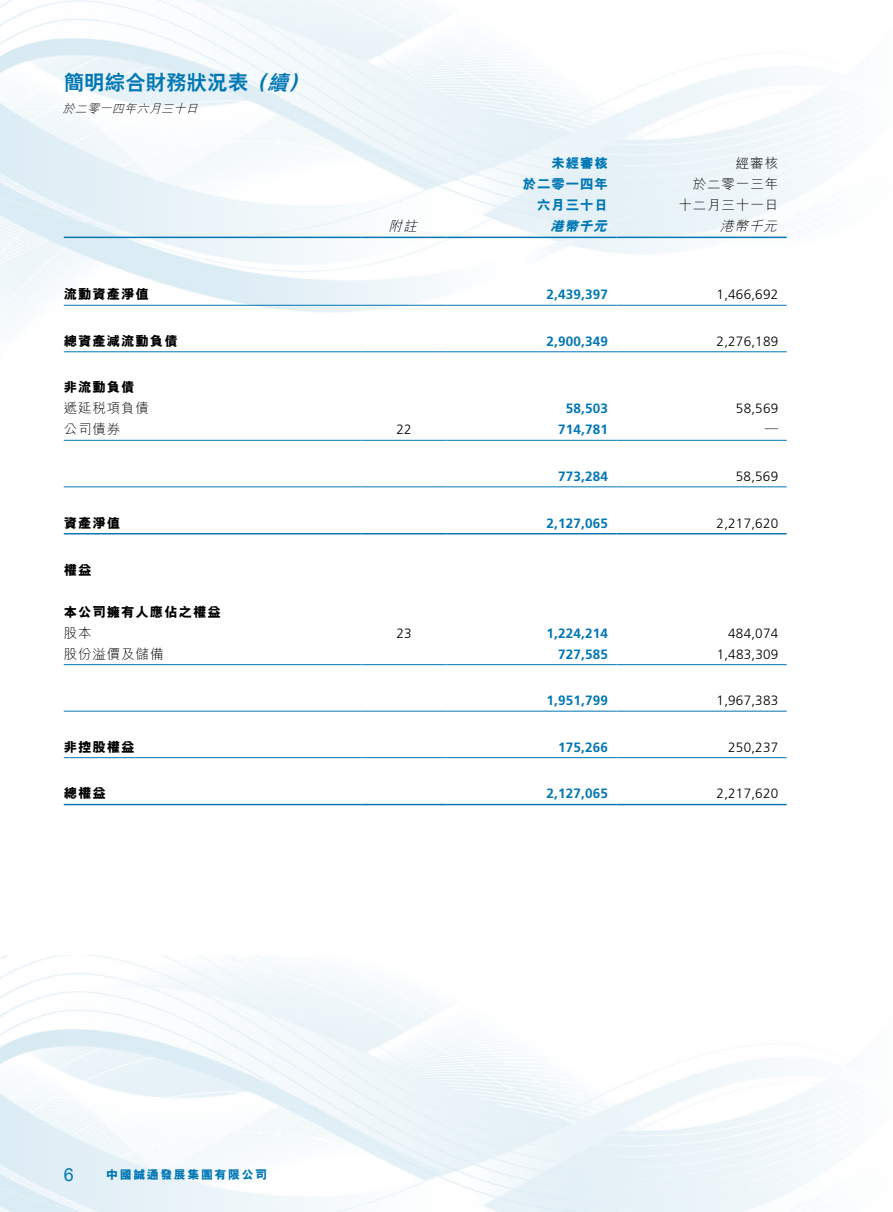
<style>
.page{position:relative;width:893px;height:1212px;background:#fff}
.page>*{position:absolute;margin:0;border:0;box-sizing:border-box;transform-origin:0 0}
.t1{font:800 20.25px "C Hei 2 HK";letter-spacing:.015em;color:#0077b4}
.t2{font:18px "Arial";color:#0077b4}
.t3{font:700 13.5px "Frutiger LT Std";letter-spacing:.015em;color:#0077b4}
.t4{font:300 13.5px "Frutiger LT Std";letter-spacing:.015em;color:#000}
.t5{font:800 13.5px "M Hei HK";letter-spacing:.065em;color:#000}
.t6{font:300 13.5px/21px "M Hei HK";letter-spacing:.065em;color:#000;text-align:right}
.t7{font:800 13.5px/21px "M Hei HK";letter-spacing:.065em;color:#0077b4;text-align:right}
.t8{font:italic 300 13.5px "M Hei HK";color:#000}
.t9{font:italic 800 13.5px "M Hei HK";color:#0077b4}
.t10{font:800 12px "M Hei HK";letter-spacing:.13em;color:#0077b4}
.t11{font:italic 300 12px "M Hei HK";color:#000}
.s1{font-style:italic}
</style>
<div class="page">
<hr style="left:64px;top:237px;width:297px;height:1px;background:#0077b4">
<hr style="left:361px;top:237px;width:85px;height:1px;background:#0077b4">
<hr style="left:446px;top:237px;width:171px;height:1px;background:#0077b4">
<hr style="left:617px;top:237px;width:170px;height:1px;background:#0077b4">
<hr style="left:64px;top:305px;width:297px;height:1px;background:#0077b4">
<hr style="left:361px;top:305px;width:85px;height:1px;background:#0077b4">
<hr style="left:446px;top:305px;width:171px;height:1px;background:#0077b4">
<hr style="left:617px;top:305px;width:170px;height:1px;background:#0077b4">
<hr style="left:64px;top:351px;width:297px;height:1px;background:#0077b4">
<hr style="left:361px;top:351px;width:85px;height:1px;background:#0077b4">
<hr style="left:446px;top:351px;width:171px;height:1px;background:#0077b4">
<hr style="left:617px;top:351px;width:170px;height:1px;background:#0077b4">
<hr style="left:64px;top:440px;width:297px;height:1px;background:#0077b4">
<hr style="left:361px;top:440px;width:85px;height:1px;background:#0077b4">
<hr style="left:446px;top:440px;width:171px;height:1px;background:#0077b4">
<hr style="left:617px;top:440px;width:170px;height:1px;background:#0077b4">
<hr style="left:64px;top:486px;width:297px;height:1px;background:#0077b4">
<hr style="left:361px;top:486px;width:85px;height:1px;background:#0077b4">
<hr style="left:446px;top:486px;width:171px;height:1px;background:#0077b4">
<hr style="left:617px;top:486px;width:170px;height:1px;background:#0077b4">
<hr style="left:64px;top:533px;width:297px;height:1px;background:#0077b4">
<hr style="left:361px;top:533px;width:85px;height:1px;background:#0077b4">
<hr style="left:446px;top:533px;width:171px;height:1px;background:#0077b4">
<hr style="left:617px;top:533px;width:170px;height:1px;background:#0077b4">
<hr style="left:64px;top:664px;width:297px;height:1px;background:#0077b4">
<hr style="left:361px;top:664px;width:85px;height:1px;background:#0077b4">
<hr style="left:446px;top:664px;width:171px;height:1px;background:#0077b4">
<hr style="left:617px;top:664px;width:170px;height:1px;background:#0077b4">
<hr style="left:64px;top:711px;width:297px;height:1px;background:#0077b4">
<hr style="left:361px;top:711px;width:85px;height:1px;background:#0077b4">
<hr style="left:446px;top:711px;width:171px;height:1px;background:#0077b4">
<hr style="left:617px;top:711px;width:170px;height:1px;background:#0077b4">
<hr style="left:64px;top:757px;width:297px;height:1px;background:#0077b4">
<hr style="left:361px;top:757px;width:85px;height:1px;background:#0077b4">
<hr style="left:446px;top:757px;width:171px;height:1px;background:#0077b4">
<hr style="left:617px;top:757px;width:170px;height:1px;background:#0077b4">
<hr style="left:64px;top:804px;width:297px;height:1px;background:#0077b4">
<hr style="left:361px;top:804px;width:85px;height:1px;background:#0077b4">
<hr style="left:446px;top:804px;width:171px;height:1px;background:#0077b4">
<hr style="left:617px;top:804px;width:170px;height:1px;background:#0077b4">
<h1 class="t1" style="left:64px;top:73px;width:251px">簡明綜合財務狀況表<span class="s1">（續）</span></h1>
<p class="t11" style="left:63px;top:103px;width:140px">於二零一四年六月三十日</p>
<p class="t7" style="left:551px;top:152px;width:58px">未經審核</p>
<p class="t6" style="left:736px;top:152px;width:44px">經審核</p>
<p class="t7" style="left:523px;top:173px;width:87px">於二零一四年六月三十日</p>
<p class="t6" style="left:678px;top:173px;width:101px">於二零一三年十二月三十一日</p>
<p class="t8" style="left:389px;top:219px;width:33px">附註</p>
<p class="t9" style="left:550px;top:219px;width:62px">港幣千元</p>
<p class="t8" style="left:720px;top:219px;width:62px">港幣千元</p>
<p class="t5" style="left:64px;top:288px;width:87px">流動資產淨值</p>
<p class="t3" style="left:546px;top:287px;width:63px">2,439,397</p>
<p class="t4" style="left:717px;top:287px;width:63px">1,466,692</p>
<p class="t5" style="left:64px;top:334px;width:116px">總資產減流動負債</p>
<p class="t3" style="left:546px;top:333px;width:63px">2,900,349</p>
<p class="t4" style="left:717px;top:334px;width:63px">2,276,189</p>
<p class="t5" style="left:64px;top:381px;width:72px">非流動負債</p>
<p class="t6" style="left:64px;top:398px;width:87px">遞延稅項負債</p>
<p class="t3" style="left:566px;top:401px;width:44px">58,503</p>
<p class="t4" style="left:736px;top:401px;width:44px">58,569</p>
<p class="t6" style="left:64px;top:419px;width:58px">公司債券</p>
<p class="t4" style="left:396px;top:422px;width:17px">22</p>
<p class="t3" style="left:558px;top:422px;width:51px">714,781</p>
<p class="t6" style="left:765px;top:419px;width:15px">—</p>
<p class="t3" style="left:558px;top:468px;width:51px">773,284</p>
<p class="t4" style="left:736px;top:469px;width:44px">58,569</p>
<p class="t5" style="left:64px;top:516px;width:58px">資產淨值</p>
<p class="t3" style="left:546px;top:515px;width:63px">2,127,065</p>
<p class="t4" style="left:717px;top:515px;width:63px">2,217,620</p>
<p class="t5" style="left:64px;top:563px;width:29px">權益</p>
<p class="t5" style="left:64px;top:605px;width:159px">本公司擁有人應佔之權益</p>
<p class="t6" style="left:64px;top:622px;width:29px">股本</p>
<p class="t4" style="left:396px;top:625px;width:17px">23</p>
<p class="t3" style="left:546px;top:625px;width:63px">1,224,214</p>
<p class="t4" style="left:728px;top:625px;width:51px">484,074</p>
<p class="t6" style="left:64px;top:643px;width:101px">股份溢價及儲備</p>
<p class="t3" style="left:558px;top:646px;width:51px">727,585</p>
<p class="t4" style="left:717px;top:646px;width:63px">1,483,309</p>
<p class="t3" style="left:546px;top:693px;width:63px">1,951,799</p>
<p class="t4" style="left:717px;top:693px;width:63px">1,967,383</p>
<p class="t5" style="left:64px;top:740px;width:72px">非控股權益</p>
<p class="t3" style="left:558px;top:739px;width:51px">175,266</p>
<p class="t4" style="left:728px;top:739px;width:51px">250,237</p>
<p class="t5" style="left:64px;top:786px;width:44px">總權益</p>
<p class="t3" style="left:546px;top:786px;width:63px">2,127,065</p>
<p class="t4" style="left:717px;top:786px;width:63px">2,217,620</p>
<h2 class="t2" style="left:64px;top:1162px;width:12px">6</h2>
<p class="t10" style="left:106px;top:1168px;width:162px">中國誠通發展集團有限公司</p>
</div>
